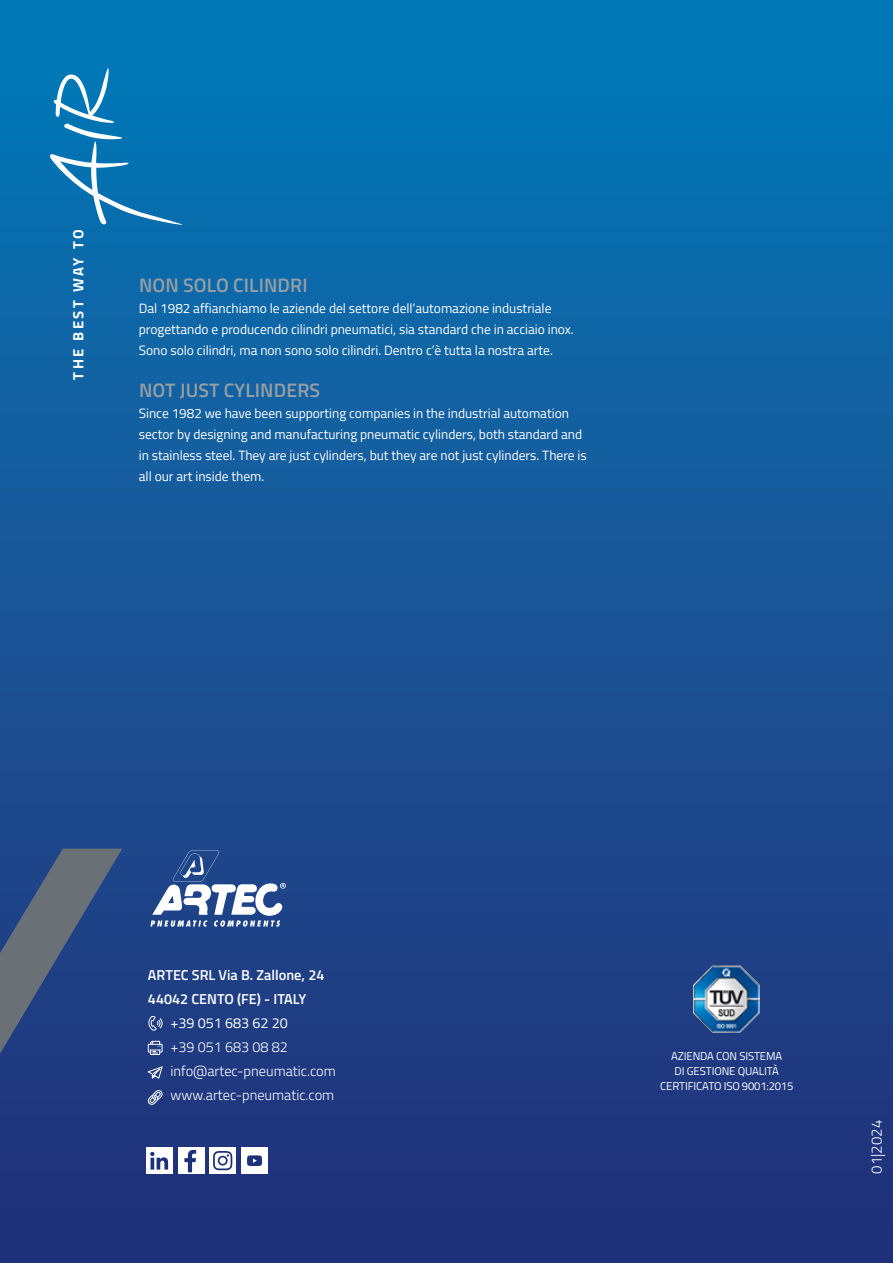
<style>
.page{position:relative;width:893px;height:1263px;background:#fff}
.page>*{position:absolute;margin:0;border:0;box-sizing:border-box;transform-origin:0 0}
.t1{font:600 19.5px "Titillium Web";letter-spacing:.005em;color:#979fa3}
.t2{font:300 15px "Titillium Web";color:#fff}
.t3{font:700 14.85px "Titillium Web";letter-spacing:.16em;color:#fff}
.t4{font:300 14.4px/24px "Titillium Web";color:#fff}
.t5{font:600 14.4px/24px "Titillium Web";color:#fff}
.t6{font:14.4px "Titillium Web";color:#fff}
.t7{font:13.5px/21px "Titillium Web";letter-spacing:-.005em;color:#fff}
.t8{font:11.4px/14.9px "Titillium Web";letter-spacing:-.01em;color:#fff;text-align:center}
</style>
<div class="page">
<div style="left:0;top:0;width:893px;height:1263px;background:linear-gradient(to bottom,#047ab7,#272e76)"></div>
<svg style="left:0;top:848px;width:122px;height:206px;background:#3a517f"></svg>
<div style="left:178px;top:1147px;width:26px;height:27px;background:#fff"></div>
<div style="left:210px;top:1147px;width:26px;height:27px;background:#fff"></div>
<div style="left:241px;top:1147px;width:26px;height:27px;background:#fff"></div>
<svg style="left:184px;top:1150px;width:12px;height:22px"></svg>
<div style="left:146px;top:1147px;width:26px;height:27px;background:#fff"></div>
<svg style="left:150px;top:1152px;width:18px;height:17px"></svg>
<svg style="left:50px;top:68px;width:133px;height:158px;background:#1d81b9"></svg>
<img style="left:693px;top:965px;width:67px;height:67px">
<svg style="left:150px;top:850px;width:136px;height:77px"></svg>
<div style="left:148px;top:1044px;width:14px;height:8px;border:1px solid #fff"></div>
<svg style="left:150px;top:1041px;width:11px;height:14px"></svg>
<svg style="left:147px;top:1089px;width:16px;height:16px"></svg>
<svg style="left:147px;top:1065px;width:17px;height:15px"></svg>
<svg style="left:147px;top:1015px;width:16px;height:16px"></svg>
<svg style="left:213px;top:1151px;width:19px;height:19px"></svg>
<svg style="left:247px;top:1155px;width:15px;height:11px"></svg>
<p class="t3" style="left:67px;top:380px;width:151px;rotate:-90deg">THE BEST WAY TO</p>
<h1 class="t1" style="left:139px;top:271px;width:170px">NON SOLO CILINDRI</h1>
<p class="t7" style="left:139px;top:297px;width:436px">Dal 1982 affianchiamo le aziende del settore dell’automazione industriale progettando e producendo cilindri pneumatici, sia standard che in acciaio inox.<br>Sono solo cilindri, ma non sono solo cilindri. Dentro c’è tutta la nostra arte.</p>
<h1 class="t1" style="left:139px;top:376px;width:183px">NOT JUST CYLINDERS</h1>
<p class="t7" style="left:139px;top:402px;width:449px">Since 1982 we have been supporting companies in the industrial automation sector by designing and manufacturing pneumatic cylinders, both standard and in stainless steel. They are just cylinders, but they are not just cylinders. There is all our art inside them.</p>
<p class="t5" style="left:148px;top:962px;width:178px">ARTEC SRL Via B. Zallone, 24<br>44042 CENTO (FE) - ITALY</p>
<p class="t6" style="left:170px;top:1012px;width:119px">+39 051 683 62 20</p>
<p class="t4" style="left:170px;top:1034px;width:167px">+39 051 683 08 82 info@artec-pneumatic.com www.artec-pneumatic.com</p>
<p class="t8" style="left:660px;top:1048px;width:135px">AZIENDA CON SISTEMA<br>DI GESTIONE QUALITÀ<br>CERTIFICATO ISO 9001:2015</p>
<p class="t2" style="left:866px;top:1174px;width:55px;rotate:-90deg">01|2024</p>
</div>
